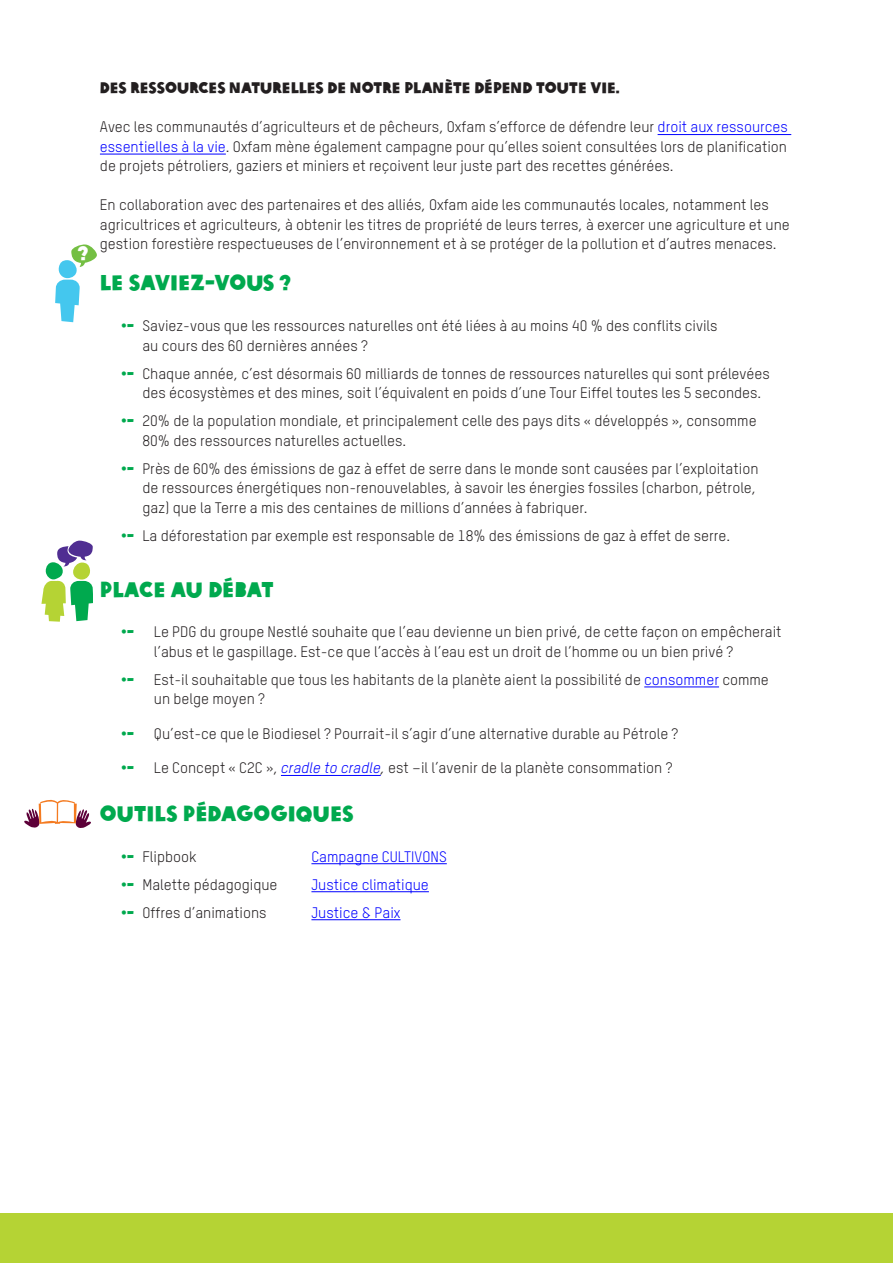
<style>
.page{position:relative;width:893px;height:1263px;background:#fff}
.page>*{position:absolute;margin:0;border:0;box-sizing:border-box;transform-origin:0 0}
.List_Paragraph{font:21px "Oxfam Global Headline";color:#00a94e}
.t1{font:19.2px "Oxfam Global Headline";color:#fff}
.List_Paragraph-2{font:15px/19.5px "Oxfam TSTARPRO";color:#231f20}
.List_Paragraph-3{font:15px "Oxfam Global Headline";color:#231f20}
.List_Paragraph-4{font:15px "Oxfam TSTARPRO";color:#00f}
.List_Paragraph-5{font:15px "Oxfam Global Headline";color:#00a94e}
.s1{color:#00f}
.s2{font-family:"Oxfam Global Headline";color:#00a94e}
.s3{font-style:italic;color:#00f}
.s4{font-style:italic}
</style>
<div class="page">
<div style="left:0;top:1213px;width:893px;height:50px;background:#b5d334"></div>
<hr style="left:658px;top:134px;width:133px;height:1px;background:#00f">
<hr style="left:100px;top:154px;width:126px;height:1px;background:#00f">
<hr style="left:644px;top:686px;width:75px;height:1px;background:#00f">
<hr style="left:281px;top:775px;width:100px;height:1px;background:#00f">
<hr style="left:311px;top:863px;width:136px;height:1px;background:#00f">
<hr style="left:311px;top:891px;width:118px;height:1px;background:#00f">
<hr style="left:311px;top:919px;width:89px;height:1px;background:#00f">
<svg style="left:55px;top:244px;width:42px;height:78px"></svg>
<svg style="left:41px;top:540px;width:52px;height:82px"></svg>
<svg style="left:24px;top:799px;width:67px;height:29px"></svg>
<p class="t1" style="left:78px;top:237px;width:12px">?</p>
<p class="List_Paragraph-3" style="left:100px;top:75px;width:521px">DES RESSOURCES NATURELLES DE NOTRE PLANÈTE DÉPEND TOUTE VIE.</p>
<p class="List_Paragraph-2" style="left:100px;top:117px;width:689px;text-align:justify">Avec les communautés d’agriculteurs et de pêcheurs, Oxfam s’efforce de défendre leur <span class="s1">droit aux ressources essentielles à la vie</span>. Oxfam mène également campagne pour qu’elles soient consultées lors de planification de projets pétroliers, gaziers et miniers et reçoivent leur juste part des recettes générées.</p>
<p class="List_Paragraph-2" style="left:100px;top:195px;width:691px">En collaboration avec des partenaires et des alliés, Oxfam aide les communautés locales, notamment les agricultrices et agriculteurs, à obtenir les titres de propriété de leurs terres, à exercer une agriculture et une gestion forestière respectueuses de l’environnement et à se protéger de la pollution et d’autres menaces.</p>
<p class="List_Paragraph" style="left:100px;top:265px;width:193px">LE SAVIEZ-VOUS ?</p>
<p class="List_Paragraph-2" style="left:142px;top:316px;width:577px;text-indent:-21px"><span class="s2">•-</span> Saviez-vous que les ressources naturelles ont été liées à au moins 40 % des conflits civils au cours des 60 dernières années ?</p>
<p class="List_Paragraph-2" style="left:142px;top:363px;width:629px;text-indent:-21px"><span class="s2">•-</span> Chaque année, c’est désormais 60 milliards de tonnes de ressources naturelles qui sont prélevées des écosystèmes et des mines, soit l’équivalent en poids d’une Tour Eiffel toutes les 5 secondes.</p>
<p class="List_Paragraph-2" style="left:142px;top:411px;width:616px;text-indent:-21px"><span class="s2">•-</span> 20% de la population mondiale, et principalement celle des pays dits « développés », consomme<br>80% des ressources naturelles actuelles.</p>
<p class="List_Paragraph-2" style="left:142px;top:458px;width:618px;text-indent:-21px"><span class="s2">•-</span> Près de 60% des émissions de gaz à effet de serre dans le monde sont causées par l’exploitation de ressources énergétiques non-renouvelables, à savoir les énergies fossiles (charbon, pétrole, gaz) que la Terre a mis des centaines de millions d’années à fabriquer.</p>
<p class="List_Paragraph-2" style="left:121px;top:525px;width:611px"><span class="s2">•-</span> La déforestation par exemple est responsable de 18% des émissions de gaz à effet de serre.</p>
<p class="List_Paragraph" style="left:100px;top:571px;width:175px">PLACE AU DÉBAT</p>
<p class="List_Paragraph-5" style="left:121px;top:619px;width:15px">•-</p>
<p class="List_Paragraph-2" style="left:154px;top:622px;width:629px">Le PDG du groupe Nestlé souhaite que l’eau devienne un bien privé, de cette façon on empêcherait l’abus et le gaspillage. Est-ce que l’accès à l’eau est un droit de l’homme ou un bien privé ?</p>
<p class="List_Paragraph-5" style="left:121px;top:667px;width:15px">•-</p>
<p class="List_Paragraph-2" style="left:154px;top:670px;width:616px">Est-il souhaitable que tous les habitants de la planète aient la possibilité de <span class="s1">consommer</span> comme un belge moyen ?</p>
<p class="List_Paragraph-5" style="left:121px;top:721px;width:15px">•-</p>
<p class="List_Paragraph-2" style="left:154px;top:724px;width:526px">Qu’est-ce que le Biodiesel ? Pourrait-il s’agir d’une alternative durable au Pétrole ?</p>
<p class="List_Paragraph-5" style="left:121px;top:755px;width:15px">•-</p>
<p class="List_Paragraph-2" style="left:154px;top:758px;width:520px">Le Concept « C2C », <span class="s3">cradle to cradle</span><span class="s4">,</span> est –il l’avenir de la planète consommation ?</p>
<p class="List_Paragraph" style="left:100px;top:795px;width:255px">OUTILS PÉDAGOGIQUES</p>
<p class="List_Paragraph-2" style="left:121px;top:846px;width:77px"><span class="s2">•-</span> Flipbook</p>
<p class="List_Paragraph-4" style="left:311px;top:847px;width:137px">Campagne CULTIVONS</p>
<p class="List_Paragraph-2" style="left:121px;top:874px;width:158px"><span class="s2">•-</span> Malette pédagogique</p>
<p class="List_Paragraph-4" style="left:311px;top:875px;width:119px">Justice climatique</p>
<p class="List_Paragraph-2" style="left:121px;top:902px;width:147px"><span class="s2">•-</span> Offres d’animations</p>
<p class="List_Paragraph-4" style="left:311px;top:903px;width:91px">Justice &amp; Paix</p>
</div>
